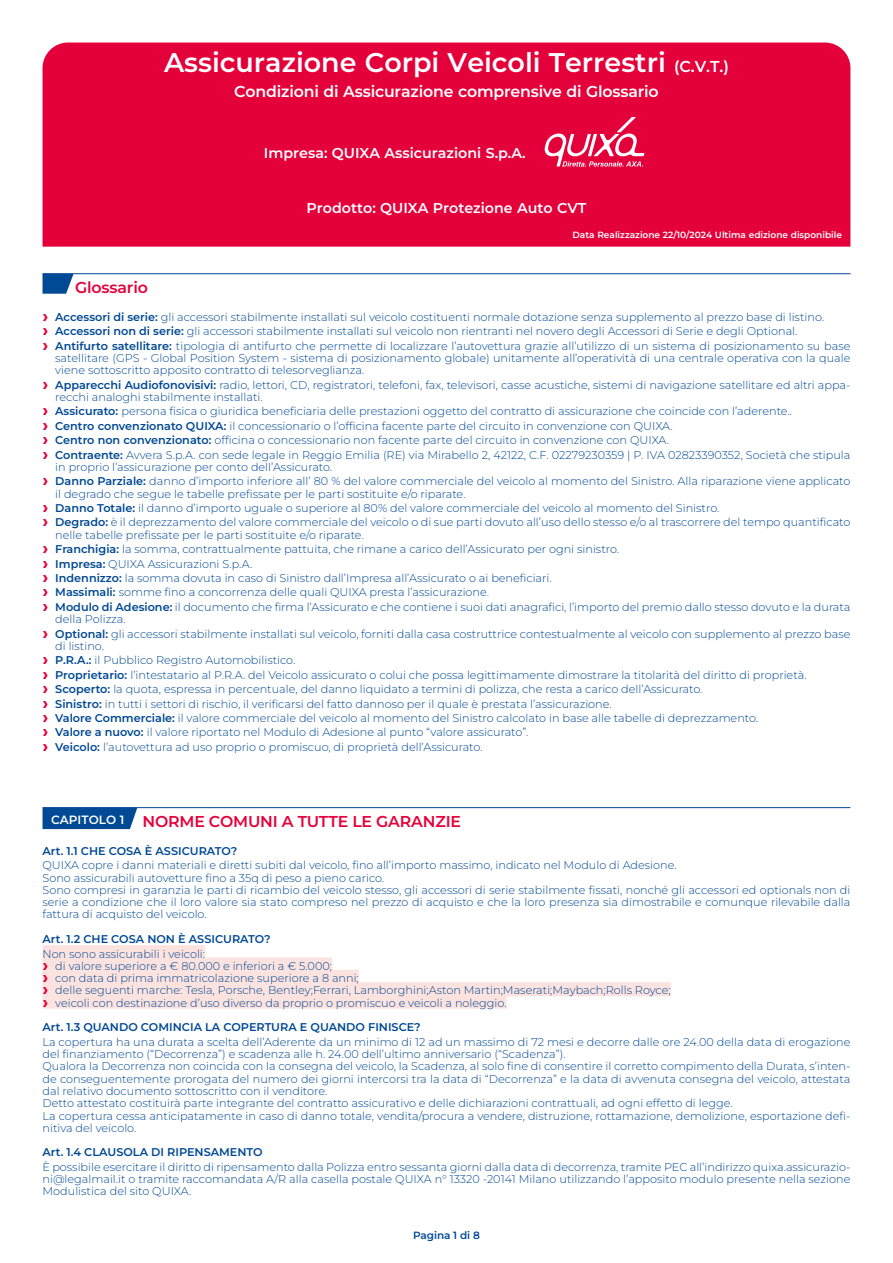
<style>
.page{position:relative;width:893px;height:1263px;background:#fff}
.page>*{position:absolute;margin:0;border:0;box-sizing:border-box;transform-origin:0 0}
.t1{font:600 27px "Montserrat";color:#fff}
.t2{font:600 15.75px "Montserrat";letter-spacing:-.01em;color:#fff}
.t3{font:600 15.75px "Montserrat";letter-spacing:-.01em;color:#e4003a}
.t4{font:600 14.25px "Montserrat";color:#fff}
.t5{font:300 11.25px/14.4px "Montserrat";color:#004994}
.t6{font:600 11.25px "Montserrat";color:#004994}
.t7{font:600 10.5px "Montserrat";letter-spacing:-.005em;color:#004994}
.t8{font:600 9px "Montserrat";color:#fff}
.s1{font-size:15.75px}
.s2{font-weight:600}
</style>
<div class="page">
<div style="left:43px;top:43px;width:807px;height:204px;background:#e4003a"></div>
<svg style="left:544px;top:118px;width:100px;height:49px;background:#ea3a66"></svg>
<svg style="left:43px;top:274px;width:31px;height:20px"></svg>
<hr style="left:43px;top:273px;width:807px;height:1px;background:#004994">
<div style="left:43px;top:945px;width:162px;height:14px;background:#fce3df"></div>
<div style="left:43px;top:957px;width:289px;height:15px;background:#fce3df"></div>
<div style="left:43px;top:970px;width:316px;height:14px;background:#fce3df"></div>
<div style="left:43px;top:982px;width:628px;height:14px;background:#fce3df"></div>
<div style="left:43px;top:994px;width:464px;height:14px;background:#fce3df"></div>
<div style="left:43px;top:808px;width:94px;height:21px;background:#004994"></div>
<hr style="left:43px;top:807px;width:807px;height:1px;background:#004994">
<h1 class="t1" style="left:164px;top:43px;width:566px">Assicurazione Corpi Veicoli Terrestri <span class="s1">(C.V.T.)</span></h1>
<h2 class="t2" style="left:234px;top:80px;width:426px">Condizioni di Assicurazione comprensive di Glossario</h2>
<p class="t4" style="left:264px;top:142px;width:263px">Impresa: QUIXA Assicurazioni S.p.A.</p>
<p class="t4" style="left:307px;top:197px;width:281px">Prodotto: QUIXA Protezione Auto CVT</p>
<h2 class="t3" style="left:75px;top:276px;width:74px">Glossario</h2>
<p class="t8" style="left:572px;top:229px;width:271px">Data Realizzazione 22/10/2024 Ultima edizione disponibile</p>
<p class="t5" style="left:55px;top:309px;width:797px"><span class="s2">Accessori di serie:</span> gli accessori stabilmente installati sul veicolo costituenti normale dotazione senza supplemento al prezzo base di listino.<br><span class="s2">Accessori non di serie:</span> gli accessori stabilmente installati sul veicolo non rientranti nel novero degli Accessori di Serie e degli Optional.<br><span class="s2">Antifurto satellitare:</span> tipologia di antifurto che permette di localizzare l’autovettura grazie all’utilizzo di un sistema di posizionamento su base</p>
<p class="t5" style="left:55px;top:351px;width:797px;line-height:12.3px">satellitare (GPS - Global Position System - sistema di posizionamento globale) unitamente all’operatività di una centrale operativa con la quale viene sottoscritto apposito contratto di telesorveglianza.</p>
<p class="t5" style="left:55px;top:378px;width:797px;line-height:12.3px"><span class="s2">Apparecchi Audiofonovisivi:</span> radio, lettori, CD, registratori, telefoni, fax, televisori, casse acustiche, sistemi di navigazione satellitare ed altri appa&shy;recchi analoghi stabilmente installati.</p>
<p class="t5" style="left:55px;top:404px;width:797px"><span class="s2">Assicurato:</span> persona fisica o giuridica beneficiaria delle prestazioni oggetto del contratto di assicurazione che coincide con l’aderente..<br><span class="s2">Centro convenzionato QUIXA:</span> il concessionario o l’officina facente parte del circuito in convenzione con QUIXA.<br><span class="s2">Centro non convenzionato:</span> officina o concessionario non facente parte del circuito in convenzione con QUIXA.<br><span class="s2">Contraente:</span> Avvera S.p.A. con sede legale in Reggio Emilia (RE) via Mirabello 2, 42122, C.F. 02279230359 | P. IVA 02823390352, Società che stipula</p>
<p class="t5" style="left:55px;top:459px;width:797px">in proprio l’assicurazione per conto dell’Assicurato.<br><span class="s2">Danno Parziale:</span> danno d’importo inferiore all’ 80 % del valore commerciale del veicolo al momento del Sinistro. Alla riparazione viene applicato</p>
<p class="t5" style="left:55px;top:486px;width:797px">il degrado che segue le tabelle prefissate per le parti sostituite e/o riparate.<br><span class="s2">Danno Totale:</span> il danno d’importo uguale o superiore al 80% del valore commerciale del veicolo al momento del Sinistro.<br><span class="s2">Degrado:</span> è il deprezzamento del valore commerciale del veicolo o di sue parti dovuto all’uso dello stesso e/o al trascorrere del tempo quantificato</p>
<p class="t5" style="left:55px;top:527px;width:797px">nelle tabelle prefissate per le parti sostituite e/o riparate.<br><span class="s2">Franchigia:</span> la somma, contrattualmente pattuita, che rimane a carico dell’Assicurato per ogni sinistro.<br><span class="s2">Impresa:</span> QUIXA Assicurazioni S.p.A.<br><span class="s2">Indennizzo:</span> la somma dovuta in caso di Sinistro dall’Impresa all’Assicurato o ai beneficiari.<br><span class="s2">Massimali:</span> somme fino a concorrenza delle quali QUIXA presta l’assicurazione.<br><span class="s2">Modulo di Adesione:</span> il documento che firma l’Assicurato e che contiene i suoi dati anagrafici, l’importo del premio dallo stesso dovuto e la durata</p>
<p class="t5" style="left:55px;top:612px;width:797px">della Polizza.<br><span class="s2">Optional:</span> gli accessori stabilmente installati sul veicolo, forniti dalla casa costruttrice contestualmente al veicolo con supplemento al prezzo base</p>
<p class="t5" style="left:55px;top:638px;width:753px">di listino.<br><span class="s2">P.R.A.:</span> il Pubblico Registro Automobilistico.<br><span class="s2">Proprietario:</span> l’intestatario al P.R.A. del Veicolo assicurato o colui che possa legittimamente dimostrare la titolarità del diritto di proprietà.<br><span class="s2">Scoperto:</span> la quota, espressa in percentuale, del danno liquidato a termini di polizza, che resta a carico dell’Assicurato.<br><span class="s2">Sinistro:</span> in tutti i settori di rischio, il verificarsi del fatto dannoso per il quale è prestata l’assicurazione.<br><span class="s2">Valore Commerciale:</span> il valore commerciale del veicolo al momento del Sinistro calcolato in base alle tabelle di deprezzamento.<br><span class="s2">Valore a nuovo:</span> il valore riportato nel Modulo di Adesione al punto “valore assicurato”.<br><span class="s2">Veicolo:</span> l’autovettura ad uso proprio o promiscuo, di proprietà dell’Assicurato.</p>
<h2 class="t3" style="left:51px;top:810px;width:412px"><sup>CAPITOLO</sup> <sup>1</sup> NORME COMUNI A TUTTE LE GARANZIE</h2>
<p class="t6" style="left:43px;top:843px;width:196px">Art. 1.1 CHE COSA È ASSICURATO?</p>
<p class="t5" style="left:43px;top:859px;width:809px;line-height:12.3px">QUIXA copre i danni materiali e diretti subiti dal veicolo, fino all’importo massimo, indicato nel Modulo di Adesione.<br>Sono assicurabili autovetture fino a 35q di peso a pieno carico.<br>Sono compresi in garanzia le parti di ricambio del veicolo stesso, gli accessori di serie stabilmente fissati, nonché gli accessori ed optionals non di serie a condizione che il loro valore sia stato compreso nel prezzo di acquisto e che la loro presenza sia dimostrabile e comunque rilevabile dalla fattura di acquisto del veicolo.</p>
<p class="t6" style="left:43px;top:931px;width:230px">Art. 1.2 CHE COSA NON È ASSICURATO?</p>
<p class="t5" style="left:55px;top:947px;width:617px;line-height:12.3px;text-indent:-13px">Non sono assicurabili i veicoli:<br>di valore superiore a € 80.000 e inferiori a € 5.000;<br>con data di prima immatricolazione superiore a 8 anni;<br>delle seguenti marche: Tesla, Porsche, Bentley;Ferrari, Lamborghini;Aston Martin;Maserati;Maybach;Rolls Royce; veicoli con destinazione d’uso diverso da proprio o promiscuo e veicoli a noleggio.</p>
<p class="t6" style="left:43px;top:1019px;width:380px">Art. 1.3 QUANDO COMINCIA LA COPERTURA E QUANDO FINISCE?</p>
<p class="t5" style="left:43px;top:1035px;width:809px;line-height:12.3px">La copertura ha una durata a scelta dell’Aderente da un minimo di 12 ad un massimo di 72 mesi e decorre dalle ore 24.00 della data di erogazione del finanziamento (“Decorrenza”) e scadenza alle h. 24.00 dell’ultimo anniversario (“Scadenza”).<br>Qualora la Decorrenza non coincida con la consegna del veicolo, la Scadenza, al solo fine di consentire il corretto compimento della Durata, s’inten&shy;de conseguentemente prorogata del numero dei giorni intercorsi tra la data di “Decorrenza” e la data di avvenuta consegna del veicolo, attestata dal relativo documento sottoscritto con il venditore.<br>Detto attestato costituirà parte integrante del contratto assicurativo e delle dichiarazioni contrattuali, ad ogni effetto di legge.<br>La copertura cessa anticipatamente in caso di danno totale, vendita/procura a vendere, distruzione, rottamazione, demolizione, esportazione defi&shy;nitiva del veicolo.</p>
<p class="t6" style="left:43px;top:1144px;width:222px">Art. 1.4 CLAUSOLA DI RIPENSAMENTO</p>
<p class="t5" style="left:43px;top:1160px;width:809px;line-height:12.3px;text-align:justify">È possibile esercitare il diritto di ripensamento dalla Polizza entro sessanta giorni dalla data di decorrenza, tramite PEC all’indirizzo quixa.assicurazio&shy;ni@legalmail.it o tramite raccomandata A/R alla casella postale QUIXA n° 13320 -20141 Milano utilizzando l’apposito modulo presente nella sezione Modulistica del sito QUIXA.</p>
<p class="t7" style="left:413px;top:1228px;width:68px">Pagina 1 di 8</p>
</div>
